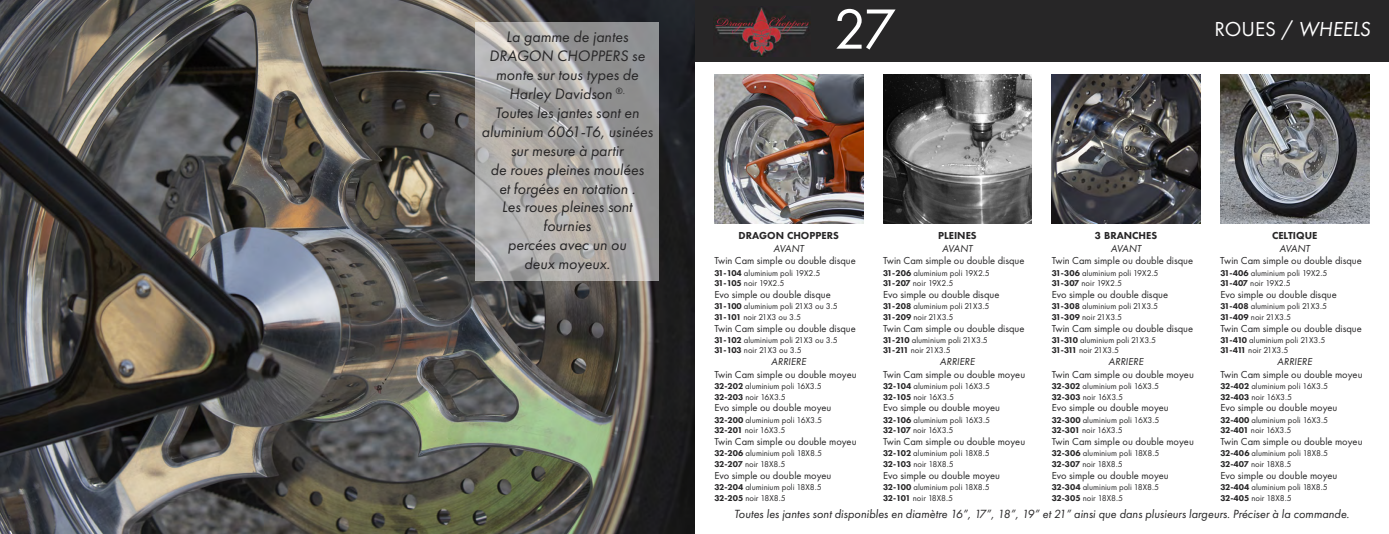
<style>
.page{position:relative;width:1389px;height:534px;background:#fff}
.page>*{position:absolute;margin:0;border:0;box-sizing:border-box;transform-origin:0 0}
.t1{font:58.62px "Futura PT";color:#fff}
.t2{font:21px "Futura PT";color:#fff}
.t3{font:italic 15.75px/18.9px "Futura PT";color:#272627;text-align:center}
.t4{font:italic 12.25px "Futura PT";color:#272627}
.t5{font:10.5px "Futura PT";color:#272627}
.t6{font:italic 10.5px "Futura PT";color:#272627}
.t7{font:800 10.5px "Futura PT";color:#272627}
.t8{font:8.75px/10.5px "Futura PT";color:#272627}
.s1{font-style:italic}
.s2{font-weight:800}
</style>
<div class="page">
<div style="left:694px;top:0;width:695px;height:62px;background:#272627"></div>
<img style="left:715px;top:7px;width:96px;height:50px">
<img style="left:1220px;top:74px;width:149px;height:149px">
<img style="left:1052px;top:74px;width:148px;height:149px">
<img style="left:883px;top:74px;width:149px;height:149px">
<img style="left:714px;top:74px;width:149px;height:149px">
<img style="left:0;top:0;width:694px;height:533px">
<img style="left:475px;top:22px;width:184px;height:259px">
<p class="t3" style="left:481px;top:29px;width:173px">La gamme de jantes<br>DRAGON CHOPPERS se monte sur tous types de<br>Harley Davidson <sup>®</sup><sup>.<br></sup>Toutes les jantes sont en aluminium 6061-T6, usinées sur mesure à partir<br>de roues pleines moulées<br>et forgées en rotation .<br>Les roues pleines sont fournies<br>percées avec un ou<br>deux moyeux.</p>
<h1 class="t1" style="left:833px;top:6px;width:64px">27</h1>
<h2 class="t2" style="left:1214px;top:21px;width:158px">ROUES / <span class="s1">WHEELS</span></h2>
<p class="t7" style="left:739px;top:231px;width:102px">DRAGON CHOPPERS</p>
<p class="t6" style="left:773px;top:244px;width:32px">AVANT</p>
<p class="t5" style="left:714px;top:256px;width:143px">Twin Cam simple ou double disque</p>
<p class="t8" style="left:714px;top:268px;width:108px"><span class="s2">31-104</span> aluminium poli 19X2.5<br><span class="s2">31-105</span> noir 19X2.5</p>
<p class="t5" style="left:714px;top:290px;width:118px">Evo simple ou double disque</p>
<p class="t8" style="left:714px;top:301px;width:125px"><span class="s2">31-100</span> aluminium poli 21X3 ou 3.5<br><span class="s2">31-101</span> noir 21X3 ou 3.5</p>
<p class="t5" style="left:714px;top:323px;width:143px">Twin Cam simple ou double disque</p>
<p class="t8" style="left:714px;top:335px;width:125px"><span class="s2">31-102</span> aluminium poli 21X3 ou 3.5<br><span class="s2">31-103</span> noir 21X3 ou 3.5</p>
<p class="t6" style="left:771px;top:357px;width:37px">ARRIERE</p>
<p class="t5" style="left:714px;top:370px;width:144px">Twin Cam simple ou double moyeu</p>
<p class="t8" style="left:714px;top:381px;width:109px"><span class="s2">32-202</span> aluminium poli 16X3.5<br><span class="s2">32-203</span> noir 16X3.5</p>
<p class="t5" style="left:714px;top:403px;width:119px">Evo simple ou double moyeu</p>
<p class="t8" style="left:714px;top:415px;width:109px"><span class="s2">32-200</span> aluminium poli 16X3.5<br><span class="s2">32-201</span> noir 16X3.5</p>
<p class="t5" style="left:714px;top:437px;width:144px">Twin Cam simple ou double moyeu</p>
<p class="t8" style="left:714px;top:448px;width:109px"><span class="s2">32-206</span> aluminium poli 18X8.5<br><span class="s2">32-207</span> noir 18X8.5</p>
<p class="t5" style="left:714px;top:470px;width:119px">Evo simple ou double moyeu</p>
<p class="t8" style="left:714px;top:482px;width:109px"><span class="s2">32-204</span> aluminium poli 18X8.5<br><span class="s2">32-205</span> noir 18X8.5</p>
<p class="t7" style="left:938px;top:231px;width:40px">PLEINES</p>
<p class="t6" style="left:942px;top:244px;width:32px">AVANT</p>
<p class="t5" style="left:883px;top:256px;width:143px">Twin Cam simple ou double disque</p>
<p class="t8" style="left:883px;top:268px;width:108px"><span class="s2">31-206</span> aluminium poli 19X2.5<br><span class="s2">31-207</span> noir 19X2.5</p>
<p class="t5" style="left:883px;top:290px;width:118px">Evo simple ou double disque</p>
<p class="t8" style="left:883px;top:301px;width:108px"><span class="s2">31-208</span> aluminium poli 21X3.5<br><span class="s2">31-209</span> noir 21X3.5</p>
<p class="t5" style="left:883px;top:323px;width:143px">Twin Cam simple ou double disque</p>
<p class="t8" style="left:883px;top:335px;width:106px"><span class="s2">31-210</span> aluminium poli 21X3.5<br><span class="s2">31-211</span> noir 21X3.5</p>
<p class="t6" style="left:940px;top:357px;width:37px">ARRIERE</p>
<p class="t5" style="left:883px;top:370px;width:144px">Twin Cam simple ou double moyeu</p>
<p class="t8" style="left:883px;top:381px;width:109px"><span class="s2">32-104</span> aluminium poli 16X3.5<br><span class="s2">32-105</span> noir 16X3.5</p>
<p class="t5" style="left:883px;top:403px;width:119px">Evo simple ou double moyeu</p>
<p class="t8" style="left:883px;top:415px;width:109px"><span class="s2">32-106</span> aluminium poli 16X3.5<br><span class="s2">32-107</span> noir 16X3.5</p>
<p class="t5" style="left:883px;top:437px;width:144px">Twin Cam simple ou double moyeu</p>
<p class="t8" style="left:883px;top:448px;width:108px"><span class="s2">32-102</span> aluminium poli 18X8.5<br><span class="s2">32-103</span> noir 18X8.5</p>
<p class="t5" style="left:883px;top:470px;width:119px">Evo simple ou double moyeu</p>
<p class="t8" style="left:883px;top:482px;width:108px"><span class="s2">32-100</span> aluminium poli 18X8.5<br><span class="s2">32-101</span> noir 18X8.5</p>
<p class="t7" style="left:1095px;top:231px;width:64px">3 BRANCHES</p>
<p class="t6" style="left:1111px;top:244px;width:32px">AVANT</p>
<p class="t5" style="left:1052px;top:256px;width:143px">Twin Cam simple ou double disque</p>
<p class="t8" style="left:1052px;top:268px;width:108px"><span class="s2">31-306</span> aluminium poli 19X2.5<br><span class="s2">31-307</span> noir 19X2.5</p>
<p class="t5" style="left:1052px;top:290px;width:118px">Evo simple ou double disque</p>
<p class="t8" style="left:1052px;top:301px;width:108px"><span class="s2">31-308</span> aluminium poli 21X3.5<br><span class="s2">31-309</span> noir 21X3.5</p>
<p class="t5" style="left:1052px;top:323px;width:143px">Twin Cam simple ou double disque</p>
<p class="t8" style="left:1052px;top:335px;width:106px"><span class="s2">31-310</span> aluminium poli 21X3.5<br><span class="s2">31-311</span> noir 21X3.5</p>
<p class="t6" style="left:1108px;top:357px;width:37px">ARRIERE</p>
<p class="t5" style="left:1052px;top:370px;width:144px">Twin Cam simple ou double moyeu</p>
<p class="t8" style="left:1052px;top:381px;width:109px"><span class="s2">32-302</span> aluminium poli 16X3.5<br><span class="s2">32-303</span> noir 16X3.5</p>
<p class="t5" style="left:1052px;top:403px;width:119px">Evo simple ou double moyeu</p>
<p class="t8" style="left:1052px;top:415px;width:109px"><span class="s2">32-300</span> aluminium poli 16X3.5<br><span class="s2">32-301</span> noir 16X3.5</p>
<p class="t5" style="left:1052px;top:437px;width:144px">Twin Cam simple ou double moyeu</p>
<p class="t8" style="left:1052px;top:448px;width:109px"><span class="s2">32-306</span> aluminium poli 18X8.5<br><span class="s2">32-307</span> noir 18X8.5</p>
<p class="t5" style="left:1052px;top:470px;width:119px">Evo simple ou double moyeu</p>
<p class="t8" style="left:1052px;top:482px;width:109px"><span class="s2">32-304</span> aluminium poli 18X8.5<br><span class="s2">32-305</span> noir 18X8.5</p>
<p class="t7" style="left:1272px;top:231px;width:47px">CELTIQUE</p>
<p class="t6" style="left:1279px;top:244px;width:32px">AVANT</p>
<p class="t5" style="left:1220px;top:256px;width:143px">Twin Cam simple ou double disque</p>
<p class="t8" style="left:1220px;top:268px;width:109px"><span class="s2">31-406</span> aluminium poli 19X2.5<br><span class="s2">31-407</span> noir 19X2.5</p>
<p class="t5" style="left:1220px;top:290px;width:118px">Evo simple ou double disque</p>
<p class="t8" style="left:1220px;top:301px;width:108px"><span class="s2">31-408</span> aluminium poli 21X3.5<br><span class="s2">31-409</span> noir 21X3.5</p>
<p class="t5" style="left:1220px;top:323px;width:143px">Twin Cam simple ou double disque</p>
<p class="t8" style="left:1220px;top:335px;width:107px"><span class="s2">31-410</span> aluminium poli 21X3.5<br><span class="s2">31-411</span> noir 21X3.5</p>
<p class="t6" style="left:1277px;top:357px;width:37px">ARRIERE</p>
<p class="t5" style="left:1220px;top:370px;width:144px">Twin Cam simple ou double moyeu</p>
<p class="t8" style="left:1220px;top:381px;width:109px"><span class="s2">32-402</span> aluminium poli 16X3.5<br><span class="s2">32-403</span> noir 16X3.5</p>
<p class="t5" style="left:1220px;top:403px;width:119px">Evo simple ou double moyeu</p>
<p class="t8" style="left:1220px;top:415px;width:109px"><span class="s2">32-400</span> aluminium poli 16X3.5<br><span class="s2">32-401</span> noir 16X3.5</p>
<p class="t5" style="left:1220px;top:437px;width:144px">Twin Cam simple ou double moyeu</p>
<p class="t8" style="left:1220px;top:448px;width:109px"><span class="s2">32-406</span> aluminium poli 18X8.5<br><span class="s2">32-407</span> noir 18X8.5</p>
<p class="t5" style="left:1220px;top:470px;width:119px">Evo simple ou double moyeu</p>
<p class="t8" style="left:1220px;top:482px;width:109px"><span class="s2">32-404</span> aluminium poli 18X8.5<br><span class="s2">32-405</span> noir 18X8.5</p>
<h3 class="t4" style="left:734px;top:508px;width:617px">Toutes les jantes sont disponibles en diamètre 16”, 17”, 18”, 19” et 21” ainsi que dans plusieurs largeurs. Préciser à la commande.</h3>
</div>
